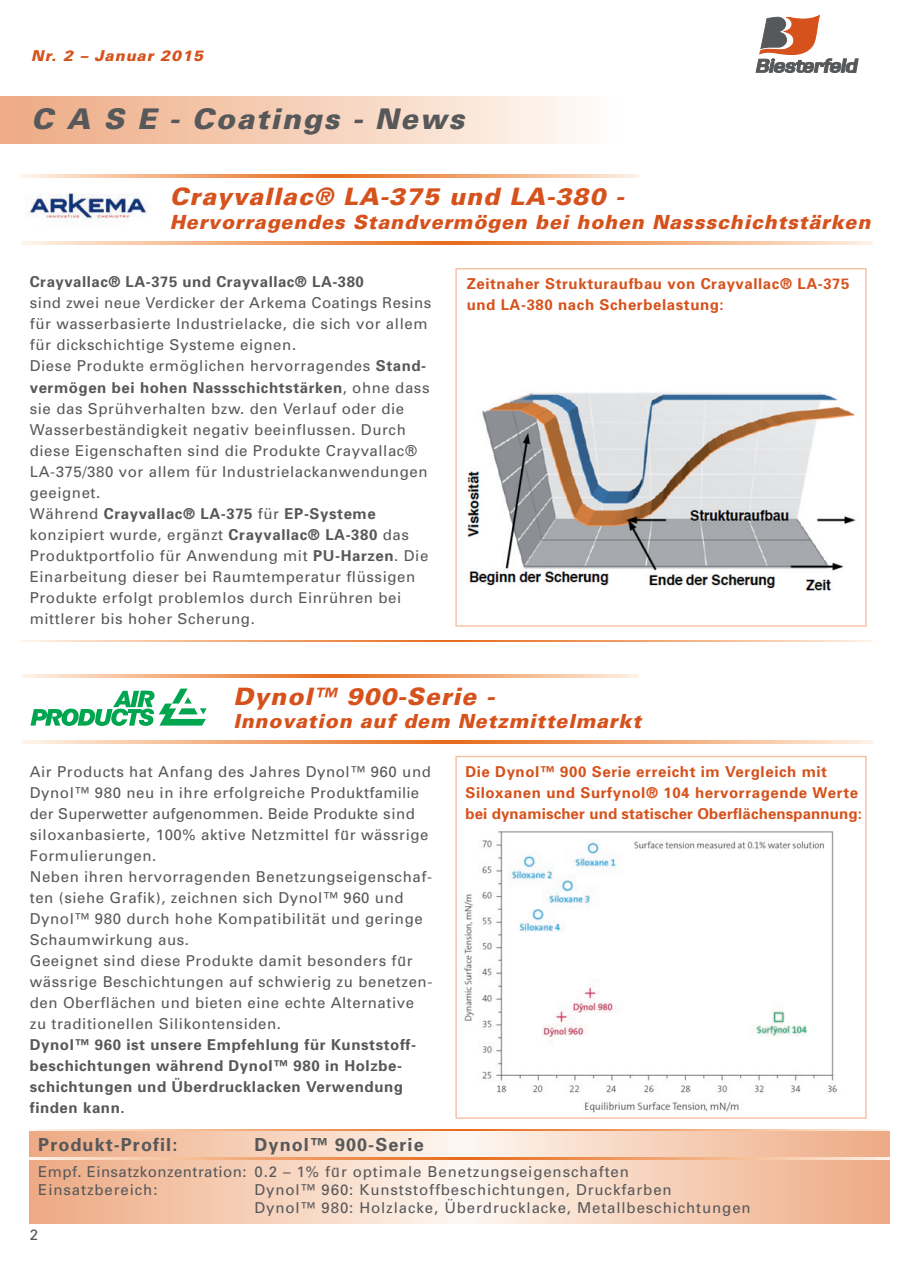
<style>
.page{position:relative;width:898px;height:1272px;background:#fff}
.page>*{position:absolute;margin:0;border:0;box-sizing:border-box;transform-origin:0 0}
.t1{font:italic 900 28.5px "Univers";letter-spacing:.065em;color:#57585a}
.t2{font:italic 900 24px "Univers";letter-spacing:.045em;color:#d6521c}
.t3{font:italic 900 19.5px "Univers";letter-spacing:.045em;color:#d6521c}
.t4{font:700 18px "Univers";letter-spacing:.06em;color:#57585a}
.t5{font:15px/21px "Univers";letter-spacing:.04em;color:#57585a}
.t6{font:700 15px/21px "Univers";letter-spacing:.04em;color:#d6521c}
.t7{font:15px/18px "Univers";letter-spacing:.06em;color:#57585a}
.t8{font:700 15px/21px "Univers";letter-spacing:.04em;color:#57585a}
.t9{font:italic 900 15px "Univers";letter-spacing:.065em;color:#d6521c}
.s1{font-weight:700}
.s2{font-family:"Baskerville";font-weight:700;font-style:italic}
</style>
<div class="page">
<svg style="left:755px;top:15px;width:102px;height:58px"></svg>
<svg style="left:21px;top:175px;width:617px;height:3px"></svg>
<svg style="left:21px;top:241px;width:851px;height:3px"></svg>
<img style="left:25px;top:193px;width:126px;height:29px">
<svg style="left:21px;top:640px;width:851px;height:1px"></svg>
<svg style="left:21px;top:674px;width:617px;height:3px"></svg>
<svg style="left:21px;top:741px;width:851px;height:3px"></svg>
<svg style="left:30px;top:688px;width:176px;height:38px"></svg>
<svg style="left:36px;top:1129px;width:851px;height:1px"></svg>
<svg style="left:30px;top:1131px;width:859px;height:92px"></svg>
<svg style="left:30px;top:1157px;width:859px;height:2px"></svg>
<img style="left:467px;top:392px;width:389px;height:199px">
<div style="left:455px;top:268px;width:411px;height:358px;border:2px solid #f4c4a7"></div>
<img style="left:462px;top:831px;width:375px;height:282px">
<div style="left:455px;top:755px;width:411px;height:363px;border:2px solid #f4c4a7"></div>
<div style="left:0;top:96px;width:622px;height:48px;background:linear-gradient(to right,#eea981,#fffcf9)"></div>
<p class="t9" style="left:31px;top:50px;width:173px">Nr. 2 – Januar 2015</p>
<h1 class="t1" style="left:31px;top:108px;width:434px">C A S E - Coatings - News</h1>
<h2 class="t2" style="left:170px;top:188px;width:455px">Crayvallac® LA-375 und LA-380 -</h2>
<h3 class="t3" style="left:170px;top:215px;width:701px">Hervorragendes Standvermögen bei hohen Nassschichtstärken</h3>
<p class="t8" style="left:30px;top:273px;width:335px">Crayvallac® LA-375 und Crayvallac® LA-380</p>
<p class="t5" style="left:30px;top:294px;width:403px">sind zwei neue Verdicker der Arkema Coatings Resins für wasserbasierte Industrielacke, die sich vor allem für dickschichtige Systeme eignen.<br>Diese Produkte ermöglichen hervorragendes <span class="s1">Stand&shy;vermögen bei hohen Nassschichtstärken</span>, ohne dass sie das Sprühverhalten bzw. den Verlauf oder die Wasserbeständigkeit negativ beeinflussen. Durch diese Eigenschaften sind die Produkte Crayvallac® LA-375/380 vor allem für Industrielackanwendungen geeignet.<br>Während <span class="s1">Crayvallac® LA-375</span> für <span class="s1">EP-Systeme </span>konzipiert wurde, ergänzt <span class="s1">Crayvallac® LA-380</span> das Produktportfolio für Anwendung mit <span class="s1">PU-Harzen</span>. Die Einarbeitung dieser bei Raumtemperatur flüssigen Produkte erfolgt problemlos durch Einrühren bei mittlerer bis hoher Scherung.</p>
<p class="t6" style="left:466px;top:274px;width:384px">Zeitnaher Strukturaufbau von Crayvallac® LA-375 und LA-380 nach Scherbelastung:</p>
<h2 class="t2" style="left:233px;top:687px;width:262px">Dynol™ 900-Serie -</h2>
<h3 class="t3" style="left:233px;top:713px;width:409px">Innovation auf dem Netzmittelmarkt</h3>
<p class="t5" style="left:30px;top:762px;width:404px">Air Products hat Anfang des Jahres Dynol™ 960 und Dynol™ 980 neu in ihre erfolgreiche Produktfamilie der Superwetter aufgenommen. Beide Produkte sind siloxanbasierte, 100% aktive Netzmittel fu<span class="s2">̈</span>r wässrige Formulierungen.<br>Neben ihren hervorragenden Benetzungseigenschaf&shy;ten (siehe Grafik), zeichnen sich Dynol™ 960 und Dynol™ 980 durch hohe Kompatibilität und geringe Schaumwirkung aus.<br>Geeignet sind diese Produkte damit besonders fu<span class="s2">̈</span>r wässrige Beschichtungen auf schwierig zu benetzen&shy;den Oberflächen und bieten eine echte Alternative zu traditionellen Silikontensiden.</p>
<p class="t8" style="left:30px;top:1035px;width:388px">Dynol™ 960 ist unsere Empfehlung für Kunststoff&shy;beschichtungen während Dynol™ 980 in Holzbe&shy;schichtungen und Überdrucklacken Verwendung finden kann.</p>
<p class="t4" style="left:38px;top:1138px;width:140px">Produkt-Profil:</p>
<p class="t4" style="left:254px;top:1138px;width:171px">Dynol™ 900-Serie</p>
<p class="t7" style="left:38px;top:1163px;width:592px">Empf. Einsatzkonzentration: 0.2 – 1% fu<span class="s2">̈</span>r optimale Benetzungseigenschaften<br>Einsatzbereich:</p>
<p class="t6" style="left:465px;top:762px;width:398px">Die Dynol™ 900 Serie erreicht im Vergleich mit<br>Siloxanen und Surfynol® 104 hervorragende Werte bei dynamischer und statischer Oberflächenspannung:</p>
<p class="t7" style="left:254px;top:1181px;width:497px">Dynol™ 960: Kunststoffbeschichtungen, Druckfarben<br>Dynol™ 980: Holzlacke, Überdrucklacke, Metallbeschichtungen</p>
<p class="t5" style="left:30px;top:1225px;width:10px">2</p>
</div>
